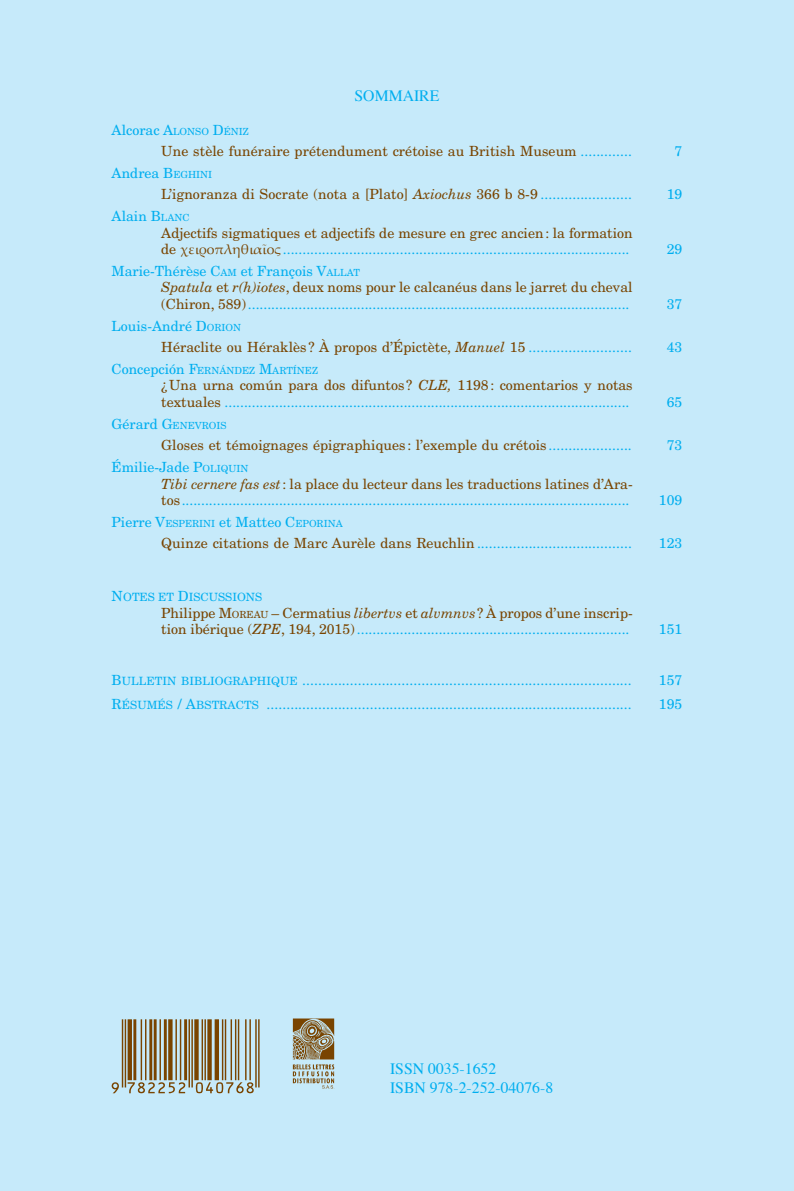
<style>
.page{position:relative;width:794px;height:1191px;background:#c6eafa}
.page>*{position:absolute;margin:0;border:0;box-sizing:border-box;transform-origin:0 0}
.t1{font:15.75px/18.9px "Times";color:#00aeef}
.t2{font:14px/16.6px "New Century Schlbk";color:#00aeef}
.t3{font:14px/21.5px "New Century Schlbk";letter-spacing:.005em;color:#794400}
.t4{font:14px "New Century Schlbk";letter-spacing:.005em;color:#00aeef}
.t5{font:11.38px "New Century Schlbk";color:#00aeef}
.t6{font:9.8px "New Century Schlbk";color:#00aeef}
.s1{font-size:14px}
.s2{color:#00aeef}
.s3{font-size:9.8px;color:#00aeef}
.s4{font-style:italic}
.s5{font-style:inherit}
.s6{font-size:9.8px}
.s7{color:#794400}
.s8{font-family:"Palatino Linotype";color:#794400}
.s9{font-style:italic;color:#794400}
.s10{font-size:9.8px;color:#794400}
.s11{font-size:11.38px}
</style>
<div class="page">
<img style="left:293px;top:1018px;width:42px;height:71px">
<svg style="left:112px;top:1019px;width:148px;height:74px"></svg>
<p class="t1" style="left:354px;top:85px;width:86px">SOMMAIRE</p>
<p class="t6" style="left:112px;top:125px;width:139px"><span class="s1">Alcorac</span> <span class="s1">A</span>LONSO <span class="s1">D</span>ÉNIZ</p>
<p class="t3" style="left:161px;top:140px;width:472px">Une stèle funéraire prétendument crétoise au British Museum <span class="s2">.............</span></p>
<p class="t2" style="left:674px;top:143px;width:9px">7</p>
<p class="t3" style="left:161px;top:162px;width:472px;text-indent:-50px"><span class="s2">Andrea</span> <span class="s2">B</span><span class="s3">EGHINI<br></span>L’ignoranza di Socrate (nota a [Plato] <span class="s4">Axiochus</span> 366 b 8-9 <span class="s2">.......................</span></p>
<p class="t2" style="left:666px;top:186px;width:17px">19</p>
<p class="t2" style="left:161px;top:208px;width:473px;text-indent:-50px">Alain <span class="s5">B</span><span class="s6">LANC<br></span><span class="s7">Adjectifs sigmatiques et adjectifs de mesure en grec ancien: la formation de</span> <span class="s8">χειροπληθιαῖος</span> .........................................................................................</p>
<p class="t2" style="left:161px;top:262px;width:473px;text-indent:-50px">Marie-Thérèse <span class="s5">C</span><span class="s6">AM</span> et François <span class="s5">V</span><span class="s6">ALLAT<br></span><span class="s9">Spatula</span> <span class="s7">et</span> <span class="s9">r(h)iotes</span><span class="s7">, deux noms pour le calcanéus dans le jarret du cheval (Chiron, 589)</span>..................................................................................................</p>
<p class="t3" style="left:161px;top:315px;width:472px;text-indent:-50px"><span class="s2">Louis-André</span> <span class="s2">D</span><span class="s3">ORION<br></span>Héraclite ou Héraklès ? À propos d’Épictète, <span class="s4">Manuel</span> 15 <span class="s2">..........................</span></p>
<p class="t6" style="left:112px;top:364px;width:208px"><span class="s1">Concepción F</span>ERNÁNDEZ <span class="s1">M</span>ARTÍNEZ</p>
<p class="t2" style="left:161px;top:377px;width:473px"><span class="s7">¿Una urna común para dos difuntos ?</span> <span class="s9">CLE,</span> <span class="s7">1198: comentarios y notas textuales</span> ........................................................................................................</p>
<p class="t2" style="left:667px;top:241px;width:17px">29</p>
<p class="t2" style="left:667px;top:296px;width:17px">37</p>
<p class="t2" style="left:666px;top:339px;width:17px">43</p>
<p class="t2" style="left:667px;top:394px;width:17px">65</p>
<p class="t6" style="left:112px;top:419px;width:117px"><span class="s1">Gérard</span> <span class="s1">G</span>ENEVROIS</p>
<p class="t3" style="left:161px;top:434px;width:472px">Gloses et témoignages épigraphiques : l’exemple du crétois <span class="s2">.....................</span></p>
<p class="t2" style="left:666px;top:437px;width:17px">73</p>
<p class="t2" style="left:161px;top:458px;width:473px;text-indent:-50px">Émilie-Jade <span class="s5">P</span><span class="s6">OLIQUIN<br></span><span class="s9">Tibi cernere fas est</span><span class="s7">: la place du lecteur dans les traductions latines d’Ara&shy;tos</span>...................................................................................................................</p>
<p class="t2" style="left:659px;top:492px;width:25px">109</p>
<p class="t6" style="left:112px;top:517px;width:233px"><span class="s1">Pierre</span> <span class="s1">V</span>ESPERINI <span class="s1">et Matteo</span> <span class="s1">C</span>EPORINA</p>
<p class="t3" style="left:161px;top:532px;width:472px">Quinze citations de Marc Aurèle dans Reuchlin <span class="s2">.......................................</span></p>
<p class="t2" style="left:659px;top:535px;width:25px">123</p>
<p class="t5" style="left:112px;top:590px;width:152px"><span class="s1">N</span>OTES ET <span class="s1">D</span>ISCUSSIONS</p>
<p class="t2" style="left:161px;top:604px;width:473px"><span class="s7">Philippe M</span><span class="s10">OREAU</span> <span class="s7">–</span> <span class="s7">Cermatius</span> <span class="s9">libertvs</span> <span class="s7">et</span> <span class="s9">alvmnvs</span> <span class="s7">? À propos d’une inscrip&shy;tion ibérique (</span><span class="s9">ZPE</span><span class="s7">, 194, 2015)</span>......................................................................</p>
<p class="t2" style="left:659px;top:621px;width:25px">151</p>
<p class="t4" style="left:112px;top:671px;width:521px">B<span class="s11">ULLETIN BIBLIOGRAPHIQUE</span> ...................................................................................</p>
<p class="t4" style="left:659px;top:671px;width:25px">157</p>
<p class="t4" style="left:112px;top:695px;width:521px">R<span class="s11">ÉSUMÉS</span> / A<span class="s11">BSTRACTS</span> ............................................................................................</p>
<p class="t4" style="left:659px;top:695px;width:25px">195</p>
<p class="t1" style="left:390px;top:1058px;width:165px">ISSN 0035-1652<br>ISBN 978-2-252-04076-8</p>
</div>
